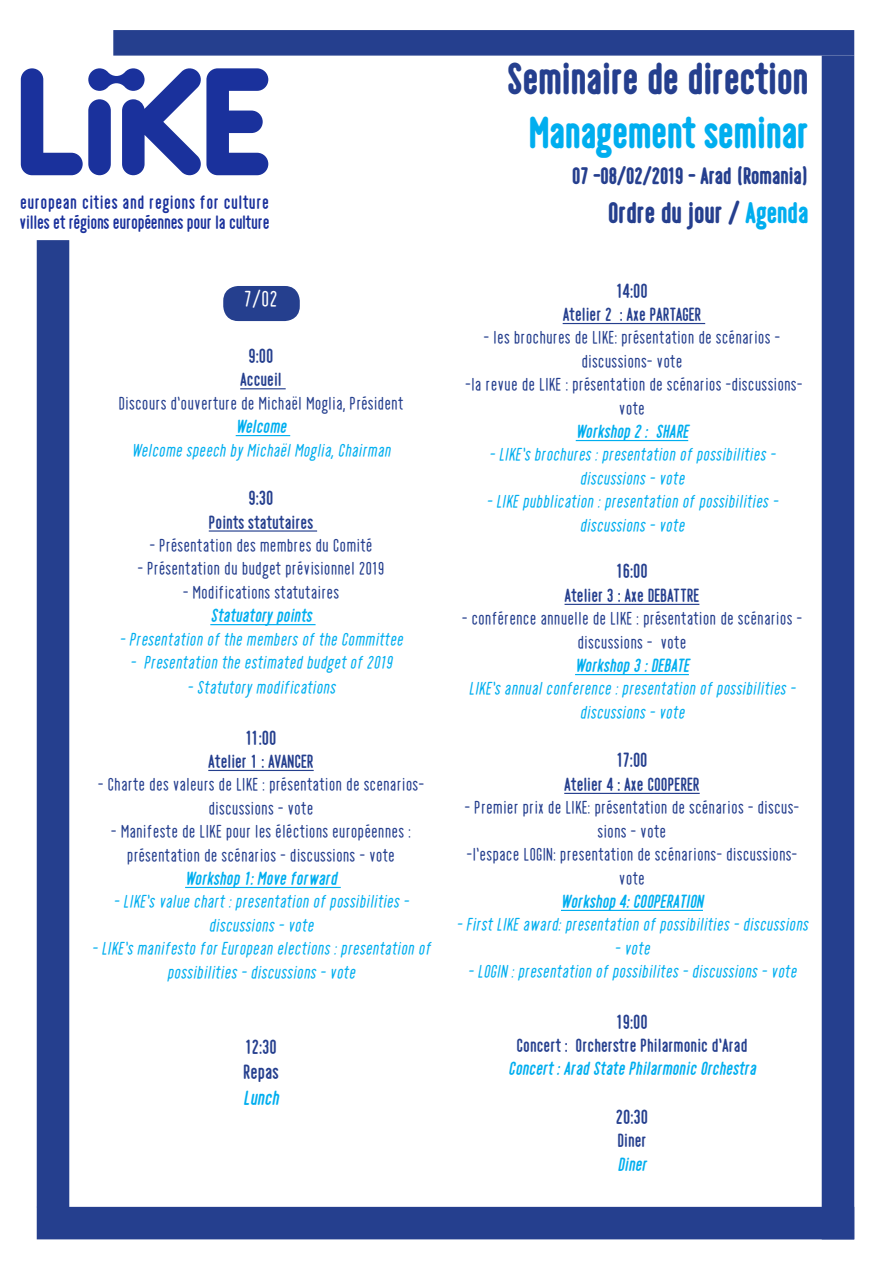
<style>
.page{position:relative;width:893px;height:1263px;background:#fff}
.page>*{position:absolute;margin:0;border:0;box-sizing:border-box;transform-origin:0 0}
.t1{font:900 45px "Playtime";color:#253f8e}
.t2{font:900 45px "Playtime";color:#00aeef}
.t3{font:900 30px "Playtime";color:#253f8e}
.t4{font:900 24px "Playtime";color:#253f8e}
.t5{font:24px "Playtime";color:#fff}
.t6{font:700 21px "Playtime";color:#253f8e}
.t7{font:italic 700 21px "Playtime";color:#00aeef}
.t8{font:700 19.8px/19.6px "Playtime";letter-spacing:-.005em;color:#1a319c}
.t9{font:19.5px/23.4px "Playtime";color:#253f8e;text-align:center}
.t10{font:italic 19.5px/23.4px "Playtime";color:#00aeef;text-align:center}
.t11{font:700 19.5px "Playtime";color:#253f8e}
.t12{font:italic 700 19.5px "Playtime";color:#00aeef}
.s1{color:#00aeef}
</style>
<div class="page">
<div style="left:822px;top:56px;width:32px;height:1183px;background:#253f8e"></div>
<div style="left:37px;top:240px;width:32px;height:967px;background:#253f8e"></div>
<div style="left:37px;top:1207px;width:817px;height:32px;background:#253f8e"></div>
<div style="left:113px;top:30px;width:741px;height:26px;background:#253f8e;border:2px solid #253f8e"></div>
<svg style="left:21px;top:68px;width:247px;height:107px"></svg>
<hr style="left:240px;top:388px;width:46px;height:1px;background:#253f8e">
<hr style="left:236px;top:435px;width:54px;height:1px;background:#00aeef">
<hr style="left:209px;top:530px;width:108px;height:2px;background:#253f8e">
<hr style="left:210px;top:624px;width:106px;height:1px;background:#00aeef">
<hr style="left:208px;top:770px;width:106px;height:1px;background:#253f8e">
<hr style="left:185px;top:887px;width:156px;height:1px;background:#00aeef">
<hr style="left:563px;top:323px;width:142px;height:1px;background:#253f8e">
<hr style="left:576px;top:440px;width:112px;height:1px;background:#00aeef">
<hr style="left:565px;top:604px;width:134px;height:1px;background:#253f8e">
<hr style="left:575px;top:674px;width:114px;height:1px;background:#00aeef">
<hr style="left:564px;top:793px;width:136px;height:1px;background:#253f8e">
<hr style="left:561px;top:910px;width:142px;height:1px;background:#00aeef">
<div style="left:223px;top:286px;width:77px;height:35px;background:#253f8e;border-radius:15px"></div>
<p class="t8" style="left:20px;top:192px;width:251px">european cities and regions for culture villes et régions européennes pour la culture</p>
<p class="t5" style="left:244px;top:285px;width:35px">7/02</p>
<p class="t6" style="left:248px;top:344px;width:26px">9:00</p>
<p class="t11" style="left:240px;top:369px;width:43px">Accueil</p>
<p class="t9" style="left:119px;top:391px;width:286px">Discours d’ouverture de Michaël Moglia, Président</p>
<p class="t12" style="left:236px;top:415px;width:56px">Welcome</p>
<p class="t10" style="left:131px;top:438px;width:265px">WelcomespeechbyMichaëlMoglia,Chairman</p>
<p class="t6" style="left:248px;top:486px;width:27px">9:30</p>
<p class="t11" style="left:209px;top:511px;width:106px">Points statutaires</p>
<p class="t9" style="left:149px;top:533px;width:225px">- Présentation des membres du Comité</p>
<p class="t9" style="left:137px;top:557px;width:249px">- Présentation du budget prévisionnel 2019</p>
<p class="t9" style="left:183px;top:580px;width:158px">- Modifications statutaires</p>
<p class="t12" style="left:210px;top:604px;width:107px">Statuatory points</p>
<p class="t10" style="left:119px;top:627px;width:289px">-PresentationofthemembersoftheCommittee</p>
<p class="t10" style="left:130px;top:650px;width:267px">- Presentationtheestimatedbudgetof2019</p>
<p class="t10" style="left:187px;top:676px;width:154px">-Statutorymodifications</p>
<p class="t6" style="left:245px;top:725px;width:32px">11:00</p>
<p class="t11" style="left:208px;top:750px;width:107px">Atelier 1 : AVANCER</p>
<p class="t9" style="left:98px;top:773px;width:328px">- Charte des valeurs de LIKE : présentation de scenarios&shy;discussions - vote</p>
<p class="t9" style="left:111px;top:820px;width:302px">- Manifeste de LIKE pour les éléctions européennes : présentation de scénarios - discussions - vote</p>
<p class="t12" style="left:185px;top:867px;width:157px">Workshop1:Moveforward</p>
<p class="t10" style="left:113px;top:890px;width:301px">-LIKE’svaluechart:presentationofpossibilities&shy;discussions-vote</p>
<p class="t10" style="left:91px;top:937px;width:344px">-LIKE’smanifestoforEuropeanelections:presentationof possibilities-discussions-vote</p>
<p class="t6" style="left:245px;top:1035px;width:33px">12:30</p>
<p class="t6" style="left:243px;top:1060px;width:37px">Repas</p>
<p class="t7" style="left:243px;top:1085px;width:42px">Lunch</p>
<p class="t1" style="left:507px;top:53px;width:303px">Seminaire de direction</p>
<p class="t2" style="left:529px;top:107px;width:281px">Management seminar</p>
<p class="t4" style="left:572px;top:161px;width:238px">07 -08/02/2019 - Arad (Romania)</p>
<p class="t3" style="left:608px;top:195px;width:202px">Ordre du jour / <span class="s1">Agenda</span></p>
<p class="t6" style="left:616px;top:279px;width:33px">14:00</p>
<p class="t11" style="left:563px;top:303px;width:140px">Atelier 2 : Axe PARTAGER</p>
<p class="t9" style="left:484px;top:326px;width:298px">- les brochures de LIKE: présentation de scénarios - discussions- vote</p>
<p class="t9" style="left:465px;top:373px;width:339px">-la revue de LIKE : présentation de scénarios -discussions&shy;vote</p>
<p class="t12" style="left:576px;top:420px;width:118px">Workshop2: SHARE</p>
<p class="t10" style="left:489px;top:443px;width:292px">-LIKE’sbrochures:presentationofpossibilities&shy;discussions-vote</p>
<p class="t10" style="left:486px;top:490px;width:297px">-LIKEpubblication:presentationofpossibilities&shy;discussions-vote</p>
<p class="t6" style="left:616px;top:559px;width:33px">16:00</p>
<p class="t11" style="left:565px;top:584px;width:136px">Atelier 3 : Axe DEBATTRE</p>
<p class="t9" style="left:462px;top:607px;width:342px">- conférence annuelle de LIKE : présentation de scénarios - discussions - vote</p>
<p class="t12" style="left:575px;top:654px;width:119px">Workshop3:DEBATE</p>
<p class="t10" style="left:469px;top:677px;width:332px">LIKE’sannualconference:presentationofpossibilities&shy;discussions-vote</p>
<p class="t6" style="left:616px;top:748px;width:33px">17:00</p>
<p class="t11" style="left:564px;top:773px;width:137px">Atelier 4 : Axe COOPERER</p>
<p class="t9" style="left:465px;top:796px;width:336px">- Premier prix de LIKE: présentation de scénarios - discus&shy;sions - vote</p>
<p class="t9" style="left:467px;top:842px;width:332px">-l’espace LOGIN: presentation de scénarions- discussions&shy;vote</p>
<p class="t12" style="left:561px;top:890px;width:147px">Workshop4:COOPERATION</p>
<p class="t10" style="left:456px;top:913px;width:357px">-FirstLIKEaward:presentationofpossibilities-discussions -vote</p>
<p class="t10" style="left:467px;top:959px;width:334px">-LOGIN:presentationofpossibilites-discussions-vote</p>
<p class="t6" style="left:616px;top:1009px;width:33px">19:00</p>
<p class="t11" style="left:516px;top:1034px;width:232px">Concert : Orcherstre Philarmonic d’Arad</p>
<p class="t12" style="left:508px;top:1057px;width:253px">Concert:AradStatePhilarmonicOrchestra</p>
<p class="t6" style="left:616px;top:1105px;width:34px">20:30</p>
<p class="t11" style="left:617px;top:1129px;width:31px">Diner</p>
<p class="t12" style="left:617px;top:1153px;width:34px">Diner</p>
</div>
